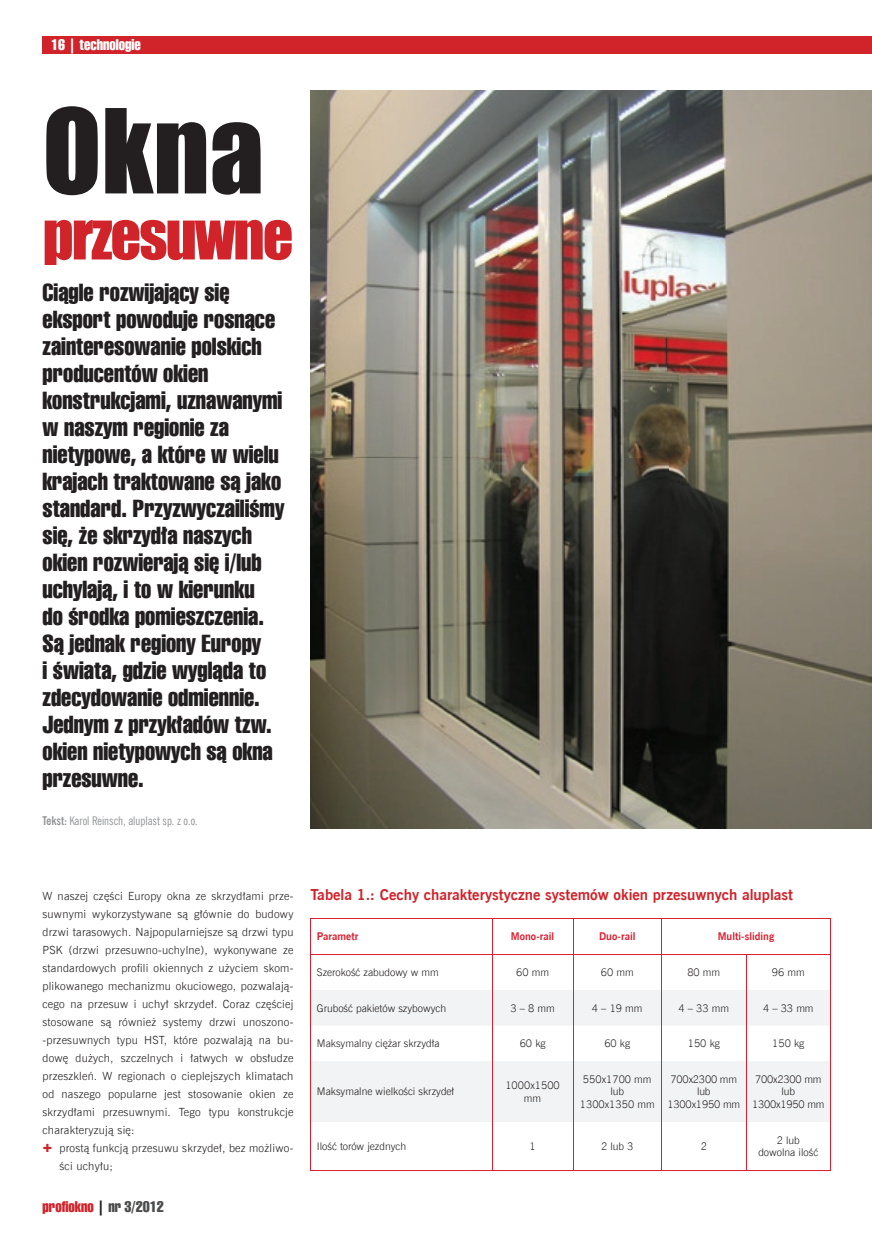
<style>
.page{position:relative;width:872px;height:1242px;background:#fff}
.page>*{position:absolute;margin:0;border:0;box-sizing:border-box;transform-origin:0 0}
.t1{font:108px "Impact";color:#231f20}
.t2{font:60px "Impact";letter-spacing:-.03em;color:#d1232a}
.t3{font:24px/27px "Swis 911 Cm EU";color:#231f20}
.t4{font:700 15px "News Goth EU";color:#d1232a}
.t5{font:15px "Swis 911 Cm EU";color:#d1232a}
.t6{font:15px "Swis 911 Cm EU";color:#fff}
.t7{font:12px "News Goth Cn EU";color:#939598}
.t8{font:11.25px/18px "News Goth Lt EU";letter-spacing:.02em;color:#231f20;text-align:justify}
.t9{font:10.5px/12.6px "News Goth Lt EU";color:#231f20;text-align:center}
.t10{font:10.5px/12.6px "News Goth Lt EU";letter-spacing:-.02em;color:#231f20;text-align:center}
.t11{font:700 10.5px "News Goth EU";color:#da2031}
.s1{font-weight:700}
.s2{color:#231f20}
.s3{color:#4b4c4d}
</style>
<div class="page">
<img style="left:315px;top:90px;width:557px;height:738px">
<svg style="left:42px;top:36px;width:273px;height:793px"></svg>
<svg style="left:311px;top:990px;width:519px;height:132px;fill:#f2f3f4"></svg>
<hr style="left:310px;top:918px;width:182px;height:1px;background:#da2031">
<hr style="left:310px;top:919px;width:1px;height:35px;background:#da2031">
<hr style="left:492px;top:918px;width:81px;height:1px;background:#da2031">
<hr style="left:492px;top:919px;width:1px;height:35px;background:#da2031">
<hr style="left:573px;top:918px;width:88px;height:1px;background:#da2031">
<hr style="left:572px;top:919px;width:1px;height:35px;background:#da2031">
<hr style="left:661px;top:918px;width:85px;height:1px;background:#da2031">
<hr style="left:661px;top:919px;width:1px;height:35px;background:#da2031">
<hr style="left:746px;top:918px;width:85px;height:1px;background:#da2031">
<hr style="left:830px;top:919px;width:1px;height:35px;background:#da2031">
<hr style="left:310px;top:954px;width:182px;height:1px;background:#da2031">
<hr style="left:310px;top:954px;width:1px;height:36px;background:#da2031">
<hr style="left:492px;top:954px;width:81px;height:1px;background:#da2031">
<hr style="left:492px;top:954px;width:1px;height:36px;background:#da2031">
<hr style="left:573px;top:954px;width:88px;height:1px;background:#da2031">
<hr style="left:572px;top:954px;width:1px;height:36px;background:#da2031">
<hr style="left:661px;top:954px;width:85px;height:1px;background:#da2031">
<hr style="left:661px;top:954px;width:1px;height:36px;background:#da2031">
<hr style="left:746px;top:954px;width:85px;height:1px;background:#da2031">
<hr style="left:745px;top:954px;width:1px;height:36px;background:#da2031">
<hr style="left:830px;top:954px;width:1px;height:36px;background:#da2031">
<hr style="left:310px;top:990px;width:1px;height:35px;background:#da2031">
<hr style="left:492px;top:990px;width:1px;height:35px;background:#da2031">
<hr style="left:572px;top:990px;width:1px;height:35px;background:#da2031">
<hr style="left:661px;top:990px;width:1px;height:35px;background:#da2031">
<hr style="left:745px;top:990px;width:1px;height:35px;background:#da2031">
<hr style="left:830px;top:990px;width:1px;height:35px;background:#da2031">
<hr style="left:310px;top:1025px;width:1px;height:36px;background:#da2031">
<hr style="left:492px;top:1025px;width:1px;height:36px;background:#da2031">
<hr style="left:572px;top:1025px;width:1px;height:36px;background:#da2031">
<hr style="left:661px;top:1025px;width:1px;height:36px;background:#da2031">
<hr style="left:745px;top:1025px;width:1px;height:36px;background:#da2031">
<hr style="left:830px;top:1025px;width:1px;height:36px;background:#da2031">
<hr style="left:310px;top:1061px;width:1px;height:61px;background:#da2031">
<hr style="left:492px;top:1061px;width:1px;height:61px;background:#da2031">
<hr style="left:572px;top:1061px;width:1px;height:61px;background:#da2031">
<hr style="left:661px;top:1061px;width:1px;height:61px;background:#da2031">
<hr style="left:745px;top:1061px;width:1px;height:61px;background:#da2031">
<hr style="left:830px;top:1061px;width:1px;height:61px;background:#da2031">
<hr style="left:310px;top:1122px;width:1px;height:47px;background:#da2031">
<hr style="left:492px;top:1122px;width:1px;height:47px;background:#da2031">
<hr style="left:572px;top:1122px;width:1px;height:47px;background:#da2031">
<hr style="left:661px;top:1122px;width:1px;height:47px;background:#da2031">
<hr style="left:745px;top:1122px;width:1px;height:47px;background:#da2031">
<hr style="left:830px;top:1122px;width:1px;height:47px;background:#da2031">
<hr style="left:310px;top:1169px;width:182px;height:1px;background:#da2031">
<hr style="left:492px;top:1169px;width:81px;height:1px;background:#da2031">
<hr style="left:573px;top:1169px;width:88px;height:1px;background:#da2031">
<hr style="left:661px;top:1169px;width:85px;height:1px;background:#da2031">
<hr style="left:746px;top:1169px;width:85px;height:1px;background:#da2031">
<div style="left:43px;top:36px;width:829px;height:18px;background:#d1232a"></div>
<h3 class="t6" style="left:51px;top:36px;width:91px">16 | technologie</h3>
<h1 class="t1" style="left:43px;top:67px;width:223px">Okna</h1>
<h2 class="t2" style="left:43px;top:189px;width:252px">przesuwne</h2>
<p class="t3" style="left:43px;top:279px;width:243px">Ciągle rozwijający się eksport powoduje rosnące zainteresowanie polskich producentów okien konstrukcjami, uznawanymi w naszym regionie za nietypowe, a które w wielu krajach traktowane są jako standard. Przyzwyczailiśmy się, że skrzydła naszych okien rozwierają się i/lub uchylają, i to w kierunku<br>do środka pomieszczenia.<br>Są jednak regiony Europy<br>i świata, gdzie wygląda to zdecydowanie odmiennie.<br>Jednym z przykładów tzw. okien nietypowych są okna przesuwne.</p>
<p class="t7" style="left:43px;top:814px;width:157px"><span class="s1">Tekst:</span> Karol Reinsch, aluplast sp. z o.o.</p>
<p class="t8" style="left:43px;top:887px;width:252px">W naszej części Europy okna ze skrzydłami prze&shy;suwnymi wykorzystywane są głównie do budowy drzwi tarasowych. Najpopularniejsze są drzwi typu PSK (drzwi przesuwno-uchylne), wykonywane ze standardowych profili okiennych z użyciem skom&shy;plikowanego mechanizmu okuciowego, pozwalają&shy;cego na przesuw i uchył skrzydeł. Coraz częściej stosowane są również systemy drzwi unoszono--przesuwnych typu HST, które pozwalają na bu&shy;dowę dużych, szczelnych i łatwych w obsłudze przeszkleń. W regionach o cieplejszych klimatach od naszego popularne jest stosowanie okien ze skrzydłami przesuwnymi. Tego typu konstrukcje charakteryzują się:</p>
<p class="t8" style="left:60px;top:1139px;width:235px">prostą funkcją przesuwu skrzydeł, bez możliwo&shy;ści uchyłu;</p>
<h3 class="t5" style="left:43px;top:1197px;width:123px">profiokno <span class="s2">|</span> <span class="s3">nr 3/2012</span></h3>
<h3 class="t4" style="left:310px;top:885px;width:484px">Tabela 1.: Cechy charakterystyczne systemów okien przesuwnych aluplast</h3>
<p class="t11" style="left:317px;top:930px;width:43px">Parametr</p>
<p class="t11" style="left:511px;top:930px;width:45px">Mono-rail</p>
<p class="t11" style="left:599px;top:930px;width:38px">Duo-rail</p>
<p class="t11" style="left:717px;top:930px;width:58px">Multi-sliding</p>
<p class="t9" style="left:317px;top:966px;width:123px">Szerokość zabudowy w mm</p>
<p class="t9" style="left:516px;top:966px;width:34px">60 mm</p>
<p class="t9" style="left:601px;top:966px;width:34px">60 mm</p>
<p class="t9" style="left:687px;top:966px;width:34px">80 mm</p>
<p class="t9" style="left:772px;top:966px;width:34px">96 mm</p>
<p class="t9" style="left:317px;top:1001px;width:131px">Grubość pakietów szybowych</p>
<p class="t9" style="left:510px;top:1001px;width:46px">3 – 8 mm</p>
<p class="t9" style="left:592px;top:1001px;width:52px">4 – 19 mm</p>
<p class="t9" style="left:678px;top:1001px;width:52px">4 – 33 mm</p>
<p class="t9" style="left:763px;top:1001px;width:52px">4 – 33 mm</p>
<p class="t9" style="left:317px;top:1037px;width:124px">Maksymalny ciężar skrzydła</p>
<p class="t9" style="left:520px;top:1037px;width:27px">60 kg</p>
<p class="t9" style="left:604px;top:1037px;width:27px">60 kg</p>
<p class="t9" style="left:688px;top:1037px;width:33px">150 kg</p>
<p class="t9" style="left:772px;top:1037px;width:33px">150 kg</p>
<p class="t9" style="left:317px;top:1085px;width:139px">Maksymalne wielkości skrzydeł</p>
<p class="t9" style="left:505px;top:1079px;width:56px">1000x1500 mm</p>
<p class="t9" style="left:580px;top:1073px;width:76px">550x1700 mm lub<br>1300x1350 mm</p>
<p class="t10" style="left:667px;top:1073px;width:74px">700x2300 mm lub<br>1300x1950 mm</p>
<p class="t10" style="left:752px;top:1073px;width:74px">700x2300 mm lub<br>1300x1950 mm</p>
<p class="t9" style="left:317px;top:1140px;width:91px">Ilość torów jezdnych</p>
<p class="t9" style="left:529px;top:1140px;width:8px">1</p>
<p class="t9" style="left:601px;top:1140px;width:34px">2 lub 3</p>
<p class="t9" style="left:700px;top:1140px;width:8px">2</p>
<p class="t9" style="left:758px;top:1133px;width:61px">2 lub dowolna ilość</p>
</div>
